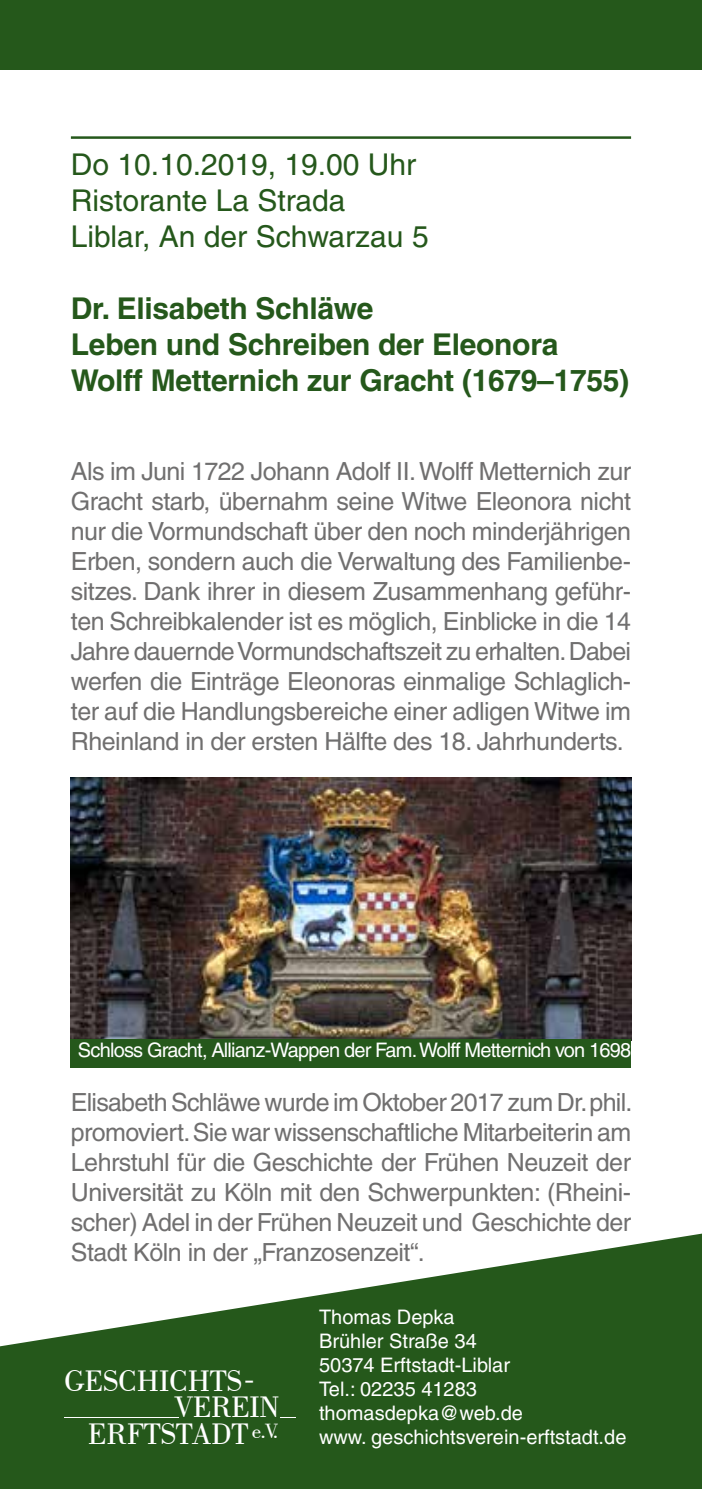
<style>
.page{position:relative;width:702px;height:1489px;background:#fff}
.page>*{position:absolute;margin:0;border:0;box-sizing:border-box;transform-origin:0 0}
.t1{font:31.25px "Bodoni BT";letter-spacing:-.005em;color:#fff}
.t2{font:700 30px/36px "Helvetica";letter-spacing:-.01em;color:#25581b}
.t3{font:30px/36px "Helvetica";color:#25581b}
.t4{font:25px/30px "Helvetica";letter-spacing:-.02em;color:#706f6f;text-align:justify}
.t5{font:20px/24px "Helvetica";color:#fff}
.t6{font:20px "Helvetica";letter-spacing:-.04em;color:#fff}
</style>
<div class="page">
<div style="left:0;top:0;width:702px;height:70px;background:#25581b"></div>
<img style="left:71px;top:777px;width:560px;height:262px">
<svg style="left:0;top:1233px;width:702px;height:255px;fill:#25581b"></svg>
<hr style="left:64px;top:1416px;width:115px;height:1px;background:#fff">
<svg style="left:280px;top:1416px;width:16px;height:1px"></svg>
<hr style="left:71px;top:136px;width:560px;height:3px;background:#25581b">
<div style="left:71px;top:1039px;width:560px;height:28px;background:#25581b"></div>
<p class="t3" style="left:71px;top:146px;width:359px">Do 10.10.2019, 19.00 Uhr<br>Ristorante La Strada<br>Liblar, An der Schwarzau 5</p>
<p class="t2" style="left:71px;top:290px;width:559px">Dr. Elisabeth Schläwe<br>Leben und Schreiben der Eleonora<br>Wolff Metternich zur Gracht (1679–1755)</p>
<p class="t4" style="left:71px;top:456px;width:561px">Als im Juni 1722 Johann Adolf II. Wolff Metternich zur Gracht starb, übernahm seine Witwe Eleonora nicht nur die Vormundschaft über den noch minderjährigen Erben, sondern auch die Verwaltung des Familienbe&shy;sitzes. Dank ihrer in diesem Zusammenhang geführ&shy;ten Schreibkalender ist es möglich, Einblicke in die 14<br>Jahre dauernde Vormundschaftszeit zu erhalten. Dabei werfen die Einträge Eleonoras einmalige Schlaglich&shy;ter auf die Handlungsbereiche einer adligen Witwe im Rheinland in der ersten Hälfte des 18. Jahrhunderts.</p>
<p class="t6" style="left:78px;top:1038px;width:554px">Schloss Gracht, Allianz-Wappen der Fam. Wolff Metternich von 1698</p>
<p class="t4" style="left:71px;top:1086px;width:563px">Elisabeth Schläwe wurde im Oktober 2017 zum Dr. phil. promoviert. Sie war wissenschaftliche Mitarbeiterin am Lehrstuhl für die Geschichte der Frühen Neuzeit der Universität zu Köln mit den Schwerpunkten: (Rheini&shy;scher) Adel in der Frühen Neuzeit und Geschichte der Stadt Köln in der „Franzosenzeit“.</p>
<p class="t1" style="left:64px;top:1361px;width:192px">GESCHICHTS-</p>
<p class="t1" style="left:174px;top:1387px;width:107px">VEREIN</p>
<p class="t1" style="left:88px;top:1414px;width:192px">ERFTSTADT<sup>e.V.</sup></p>
<p class="t5" style="left:319px;top:1304px;width:309px">Thomas Depka<br>Brühler Straße 34<br>50374 Erftstadt-Liblar<br>Tel.: 02235 41283 thomasdepka@web.de<br>www. geschichtsverein-erftstadt.de</p>
</div>
